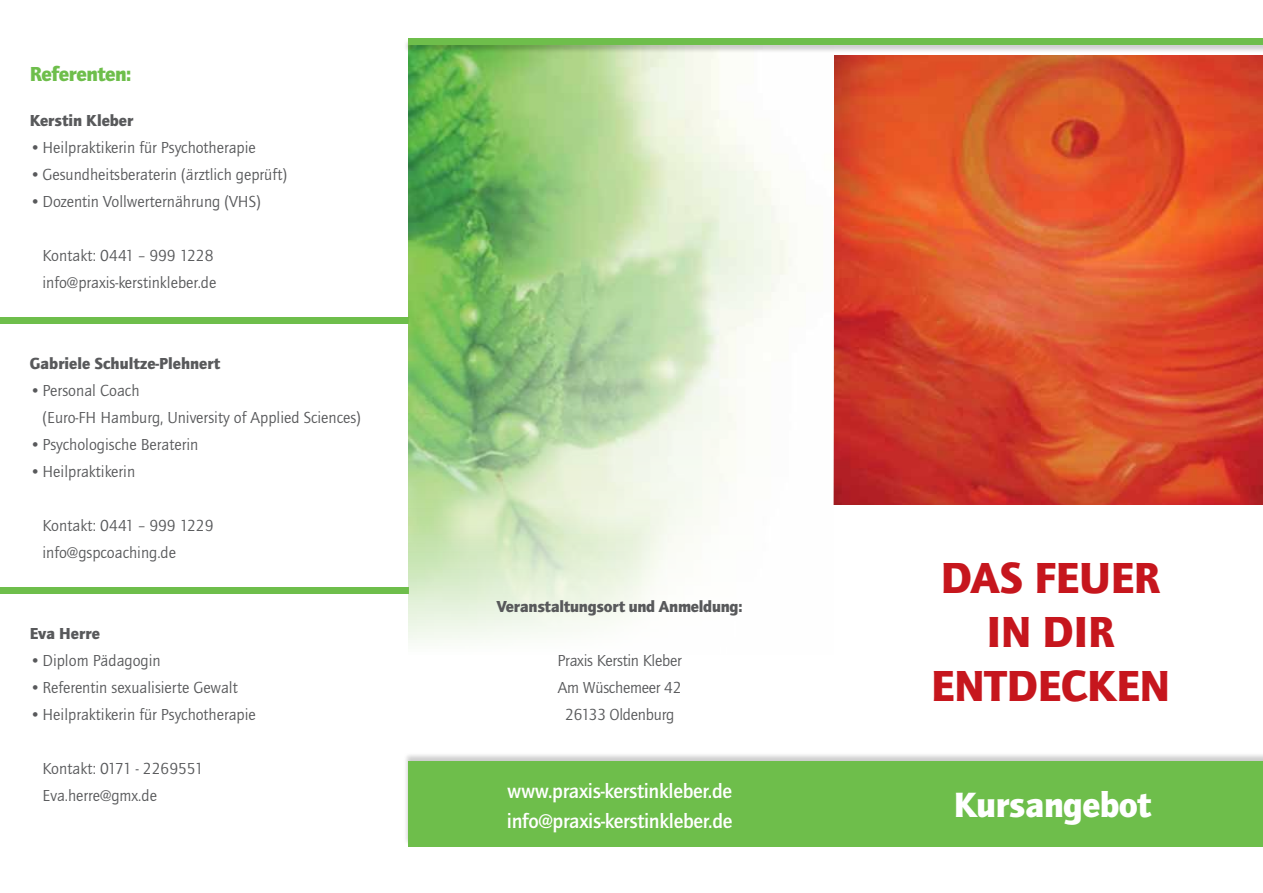
<style>
.page{position:relative;width:1263px;height:893px;background:#fff}
.page>*{position:absolute;margin:0;border:0;box-sizing:border-box;transform-origin:0 0}
.t1{font:900 45px/54px "Quay Itc T";color:#c6161d;text-align:center}
.t2{font:900 36.3px "Quay Itc T";color:#fff}
.t3{font:700 21px/30px "Quay Itc T";letter-spacing:-.015em;color:#fff}
.t4{font:900 21px "Quay Itc T";color:#6ebe4b}
.t5{font:16.5px/27px "Quay Itc T";color:#58595b}
.t6{font:900 16.5px "Quay Itc T";color:#58595b}
</style>
<div class="page">
<img style="left:833px;top:55px;width:430px;height:450px">
<div style="left:0;top:317px;width:408px;height:6px;background:#6ebe4b"></div>
<div style="left:0;top:587px;width:408px;height:6px;background:#6ebe4b"></div>
<div style="left:403px;top:752px;width:860px;height:95px;background:#000;opacity:.2"></div>
<div style="left:408px;top:761px;width:855px;height:85px;background:#6ebe4b"></div>
<img style="left:408px;top:53px;width:384px;height:590px">
<div style="left:403px;top:38px;width:860px;height:15px;background:#000;opacity:.21"></div>
<div style="left:408px;top:38px;width:855px;height:7px;background:#6ebe4b"></div>
<p class="t4" style="left:30px;top:62px;width:103px">Referenten:</p>
<p class="t6" style="left:30px;top:111px;width:105px">Kerstin Kleber</p>
<p class="t5" style="left:30px;top:134px;width:228px">• Heilpraktikerin für Psychotherapie</p>
<p class="t5" style="left:30px;top:161px;width:259px">• Gesundheitsberaterin (ärztlich geprüft)</p>
<p class="t5" style="left:30px;top:188px;width:232px">• Dozentin Vollwerternährung (VHS)</p>
<p class="t5" style="left:43px;top:242px;width:175px">Kontakt: 0441 – 999 1228 info@praxis-kerstinkleber.de</p>
<p class="t6" style="left:30px;top:354px;width:192px">Gabriele Schultze-Plehnert</p>
<p class="t5" style="left:43px;top:377px;width:320px;text-indent:-13px">• Personal Coach<br>(Euro-FH Hamburg, University of Applied Sciences)</p>
<p class="t5" style="left:30px;top:431px;width:170px">• Psychologische Beraterin</p>
<p class="t5" style="left:30px;top:458px;width:107px">• Heilpraktikerin</p>
<p class="t5" style="left:43px;top:512px;width:172px">Kontakt: 0441 – 999 1229 info@gspcoaching.de</p>
<p class="t6" style="left:30px;top:624px;width:72px">Eva Herre</p>
<p class="t5" style="left:30px;top:647px;width:132px">• Diplom Pädagogin</p>
<p class="t5" style="left:30px;top:674px;width:209px">• Referentin sexualisierte Gewalt</p>
<p class="t5" style="left:30px;top:701px;width:228px">• Heilpraktikerin für Psychotherapie</p>
<p class="t5" style="left:43px;top:755px;width:162px">Kontakt: 0171 - 2269551<br>Eva.herre@gmx.de</p>
<p class="t6" style="left:497px;top:597px;width:247px">Veranstaltungsort und Anmeldung:</p>
<p class="t5" style="left:558px;top:647px;width:126px;text-align:center">Praxis Kerstin Kleber<br>Am Wüschemeer 42<br>26133 Oldenburg</p>
<p class="t3" style="left:507px;top:776px;width:227px">www.praxis-kerstinkleber.de info@praxis-kerstinkleber.de</p>
<h1 class="t1" style="left:931px;top:550px;width:240px">das feuer in dir entdecken</h1>
<h2 class="t2" style="left:954px;top:784px;width:199px">Kursangebot</h2>
</div>
